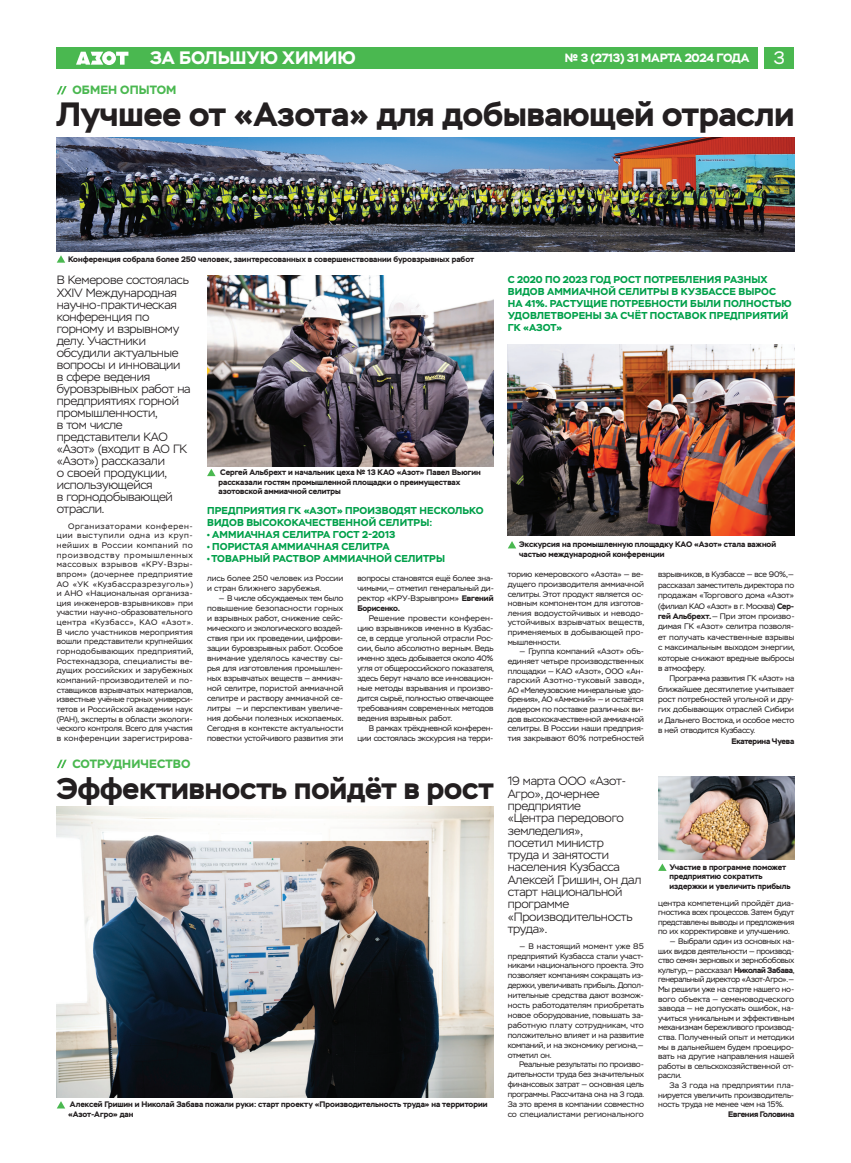
<style>
.page{position:relative;width:851px;height:1163px;background:#fff}
.page>*{position:absolute;margin:0;border:0;box-sizing:border-box;transform-origin:0 0}
.t1{font:700 33.6px "Stem";color:#231f20}
.t2{font:700 29.9px "Stem";color:#231f20}
.t3{font:700 18px "Stem";color:#fff}
.t4{font:18px "Stem";color:#fff}
.t5{font:300 12px/12px "Stem";letter-spacing:-.02em;color:#231f20}
.t6{font:700 12px "Stem";letter-spacing:.01em;color:#4ab850}
.t7{font:700 12px "Stem";letter-spacing:-.02em;color:#fff}
.t8{font:700 10px/12px "Stem";letter-spacing:.01em;color:#00a04a}
.t9{font:8px/9.6px "Stem";letter-spacing:-.02em;color:#231f20;text-align:justify}
.t10{font:700 8px/9.6px "Stem";color:#231f20}
.t11{font:8px/10px "Stem";color:#231f20}
.t12{font:700 8px "Stem";letter-spacing:-.02em;color:#231f20}
.s1{font-family:"Helios Cond";font-weight:400}
.s2{font-weight:700}
</style>
<div class="page">
<div style="left:57px;top:47px;width:701px;height:21px;background:#4ab850"></div>
<div style="left:764px;top:47px;width:30px;height:21px;background:#4ab850"></div>
<svg style="left:76px;top:51px;width:52px;height:14px"></svg>
<svg style="left:57px;top:255px;width:8px;height:8px"></svg>
<svg style="left:207px;top:469px;width:8px;height:7px"></svg>
<svg style="left:508px;top:541px;width:8px;height:7px"></svg>
<svg style="left:57px;top:1101px;width:8px;height:7px"></svg>
<svg style="left:658px;top:863px;width:8px;height:7px"></svg>
<svg style="left:57px;top:86px;width:10px;height:8px"></svg>
<svg style="left:57px;top:759px;width:10px;height:9px"></svg>
<img style="left:57px;top:138px;width:737px;height:113px">
<img style="left:207px;top:275px;width:286px;height:191px">
<img style="left:507px;top:344px;width:287px;height:191px">
<img style="left:57px;top:806px;width:436px;height:291px">
<img style="left:658px;top:776px;width:136px;height:83px">
<h3 class="t3" style="left:150px;top:47px;width:207px">ЗА БОЛЬШУЮ ХИМИЮ</h3>
<h3 class="t7" style="left:564px;top:50px;width:186px">№ 3 (2713) 31 МАРТА 2024 ГОДА</h3>
<h3 class="t4" style="left:773px;top:47px;width:13px">3</h3>
<h3 class="t6" style="left:72px;top:82px;width:105px">ОБМЕН ОПЫТОМ</h3>
<h1 class="t1" style="left:57px;top:92px;width:738px">Лучшее от «Азота» для добывающей отрасли</h1>
<p class="t10" style="left:68px;top:254px;width:407px">Конференция собрала более 250 человек, заинтересованных в совершенствовании буровзрывных работ</p>
<p class="t5" style="left:57px;top:274px;width:135px">В Кемерове состоялась<br>XXIV Международная научно-практическая конференция по горному и взрывному делу. Участники обсудили актуальные вопросы и инновации<br>в сфере ведения буровзрывных работ на предприятиях горной промышленности,<br>в том числе представители КАО «Азот» (входит в АО ГК «Азот») рассказали<br>о своей продукции, использующейся<br>в горнодобывающей отрасли.</p>
<p class="t9" style="left:57px;top:521px;width:138px;text-indent:11px">Организаторами конферен&shy;ции выступили одна из круп&shy;нейших в России компаний по производству промышленных массовых взрывов «КРУ-Взры&shy;впром» (дочернее предприятие АО «УК «Кузбассразрезуголь») и АНО «Национальная организа&shy;ция инженеров-взрывников» при участии научно-образовательного центра «Кузбасс», КАО «Азот».<br>В число участников мероприятия вошли представители крупнейших горнодобывающих предприятий, Ростехнадзора, специалисты ве&shy;дущих российских и зарубежных компаний-производителей и по&shy;ставщиков взрывчатых материалов, известные учёные горных универси&shy;тетов и Российской академии наук (РАН), эксперты в области экологи&shy;ческого контроля. Всего для участия в конференции зарегистрирова-</p>
<h3 class="t6" style="left:72px;top:756px;width:120px">СОТРУДНИЧЕСТВО</h3>
<p class="t10" style="left:218px;top:467px;width:264px">Сергей Альбрехт и начальник цеха № 13 КАО «Азот» Павел Вьюгин рассказали гостям промышленной площадки о преимуществах азотовской аммиачной селитры</p>
<p class="t8" style="left:207px;top:504px;width:278px">ПРЕДПРИЯТИЯ ГК «АЗОТ» ПРОИЗВОДЯТ НЕСКОЛЬКО<br>ВИДОВ ВЫСОКОКАЧЕСТВЕННОЙ СЕЛИТРЫ:</p>
<p class="t8" style="left:207px;top:528px;width:190px"><span class="s1">•</span> АММИАЧНАЯ СЕЛИТРА ГОСТ 2-2013</p>
<p class="t8" style="left:207px;top:540px;width:184px"><span class="s1">•</span> ПОРИСТАЯ АММИАЧНАЯ СЕЛИТРА</p>
<p class="t8" style="left:207px;top:552px;width:239px"><span class="s1">•</span> ТОВАРНЫЙ РАСТВОР АММИАЧНОЙ СЕЛИТРЫ</p>
<p class="t11" style="left:207px;top:573px;width:138px">лись более 250 человек из России и стран ближнего зарубежья.</p>
<p class="t9" style="left:207px;top:593px;width:138px;line-height:10px;text-indent:11px">— В числе обсуждаемых тем было повышение безопасности горных и взрывных работ, снижение сейс&shy;мического и экологического воздей&shy;ствия при их проведении, цифрови&shy;зации буровзрывных работ. Особое внимание уделялось качеству сы&shy;рья для изготовления промышлен&shy;ных взрывчатых веществ — аммиач&shy;ной селитре, пористой аммиачной селитре и раствору аммиачной се&shy;литры — и перспективам увеличе&shy;ния добычи полезных ископаемых.<br>Сегодня в контексте актуальности повестки устойчивого развития эти</p>
<p class="t9" style="left:357px;top:573px;width:138px;line-height:10px">вопросы становятся ещё более зна&shy;чимыми,— отметил генеральный ди&shy;ректор «КРУ-Взрывпром» <span class="s2">Евгений Борисенко.</span></p>
<p class="t9" style="left:357px;top:613px;width:138px;line-height:10px;text-indent:11px">Решение провести конферен&shy;цию взрывников именно в Кузбас&shy;се, в сердце угольной отрасли Рос&shy;сии, было абсолютно верным. Ведь именно здесь добывается около 40% угля от общероссийского показателя, здесь берут начало все инновацион&shy;ные методы взрывания и произво&shy;дится сырьё, полностью отвечающее требованиям современных методов ведения взрывных работ.</p>
<p class="t9" style="left:357px;top:723px;width:138px;line-height:10px;text-align:right">В рамках трёхдневной конферен&shy;ции состоялась экскурсия на терри-</p>
<h2 class="t2" style="left:57px;top:769px;width:438px">Эффективность пойдёт в рост</h2>
<p class="t10" style="left:68px;top:1099px;width:421px">Алексей Гришин и Николай Забава пожали руки: старт проекту «Производительность труда» на территории «Азот-Агро» дан</p>
<p class="t8" style="left:507px;top:273px;width:285px">С 2020 ПО 2023 ГОД РОСТ ПОТРЕБЛЕНИЯ РАЗНЫХ ВИДОВ АММИАЧНОЙ СЕЛИТРЫ В КУЗБАССЕ ВЫРОС НА 41%. РАСТУЩИЕ ПОТРЕБНОСТИ БЫЛИ ПОЛНОСТЬЮ УДОВЛЕТВОРЕНЫ ЗА СЧЁТ ПОСТАВОК ПРЕДПРИЯТИЙ ГК «АЗОТ»</p>
<p class="t10" style="left:519px;top:539px;width:258px">Экскурсия на промышленную площадку КАО «Азот» стала важной частью международной конференции</p>
<p class="t9" style="left:507px;top:570px;width:138px">торию кемеровского «Азота» — ве&shy;дущего производителя аммиачной селитры. Этот продукт является ос&shy;новным компонентом для изготов&shy;ления водоустойчивых и неводо&shy;устойчивых взрывчатых веществ, применяемых в добывающей про&shy;мышленности.</p>
<p class="t9" style="left:507px;top:646px;width:138px;text-indent:11px">— Группа компаний «Азот» объ&shy;единяет четыре производственных площадки — КАО «Азот», ООО «Ан&shy;гарский Азотно-туковый завод», АО «Мелеузовские минеральные удо&shy;брения», АО «Аммоний» — и остаётся лидером по поставке различных ви&shy;дов высококачественной аммиачной селитры. В России наши предприя&shy;тия закрывают 60% потребностей</p>
<h3 class="t5" style="left:507px;top:775px;width:135px;line-height:12.3px">19 марта ООО «Азот-<br>Агро», дочернее предприятие<br>«Центра передового земледелия»,<br>посетил министр<br>труда и занятости населения Кузбасса<br>Алексей Гришин, он дал старт национальной программе «Производительность труда».</h3>
<p class="t9" style="left:507px;top:940px;width:138px;line-height:9.9px;text-indent:11px">— В настоящий момент уже 85 предприятий Кузбасса стали участ&shy;никами национального проекта. Это позволяет компаниям сокращать из&shy;держки, увеличивать прибыль. Допол&shy;нительные средства дают возмож&shy;ность работодателям приобретать новое оборудование, повышать за&shy;работную плату сотрудникам, что положительно влияет и на развитие компаний, и на экономику региона,— отметил он.</p>
<p class="t9" style="left:507px;top:1059px;width:138px;line-height:9.9px;text-indent:11px">Реальные результаты по произво&shy;дительности труда без значительных финансовых затрат — основная цель программы. Рассчитана она на 3 года.<br>За это время в компании совместно со специалистами регионального</p>
<p class="t9" style="left:658px;top:569px;width:138px;line-height:10.4px">взрывников, в Кузбассе — все 90%,— рассказал заместитель директора по продажам «Торгового дома «Азот» (филиал КАО «Азот» в г. Москва) <span class="s2">Сер&shy;гей Альбрехт.</span>— При этом произво&shy;димая ГК «Азот» селитра позволя&shy;ет получать качественные взрывы с максимальным выходом энергии, которые снижают вредные выбросы в атмосферу.</p>
<p class="t9" style="left:658px;top:673px;width:138px;line-height:10.4px;text-indent:11px">Программа развития ГК «Азот» на ближайшее десятилетие учитывает рост потребностей угольной и дру&shy;гих добывающих отраслей Сибири и Дальнего Востока, и особое место в ней отводится Кузбассу.</p>
<p class="t12" style="left:731px;top:735px;width:64px">Екатерина Чуева</p>
<p class="t10" style="left:669px;top:862px;width:123px">Участие в программе поможет предприятию сократить издержки и увеличить прибыль</p>
<p class="t9" style="left:658px;top:897px;width:138px">центра компетенций пройдёт диа&shy;гностика всех процессов. Затем будут представлены выводы и предложения по их корректировке и улучшению.</p>
<p class="t9" style="left:658px;top:936px;width:138px;text-indent:11px">— Выбрали один из основных на&shy;ших видов деятельности — производ&shy;ство семян зерновых и зернобобовых культур,— рассказал <span class="s2">Николай Забава</span>, генеральный директор «Азот-Агро».— Мы решили уже на старте нашего но&shy;вого объекта — семеноводческого завода — не допускать ошибок, на&shy;учиться уникальным и эффективным механизмам бережливого производ&shy;ства. Полученный опыт и методики мы в дальнейшем будем проециро&shy;вать на другие направления нашей работы в сельскохозяйственной от&shy;расли.</p>
<p class="t9" style="left:658px;top:1080px;width:138px;text-indent:11px">За 3 года на предприятии пла&shy;нируется увеличить производитель&shy;ность труда не менее чем на 15%.</p>
<p class="t12" style="left:728px;top:1108px;width:67px">Евгения Головина</p>
</div>
